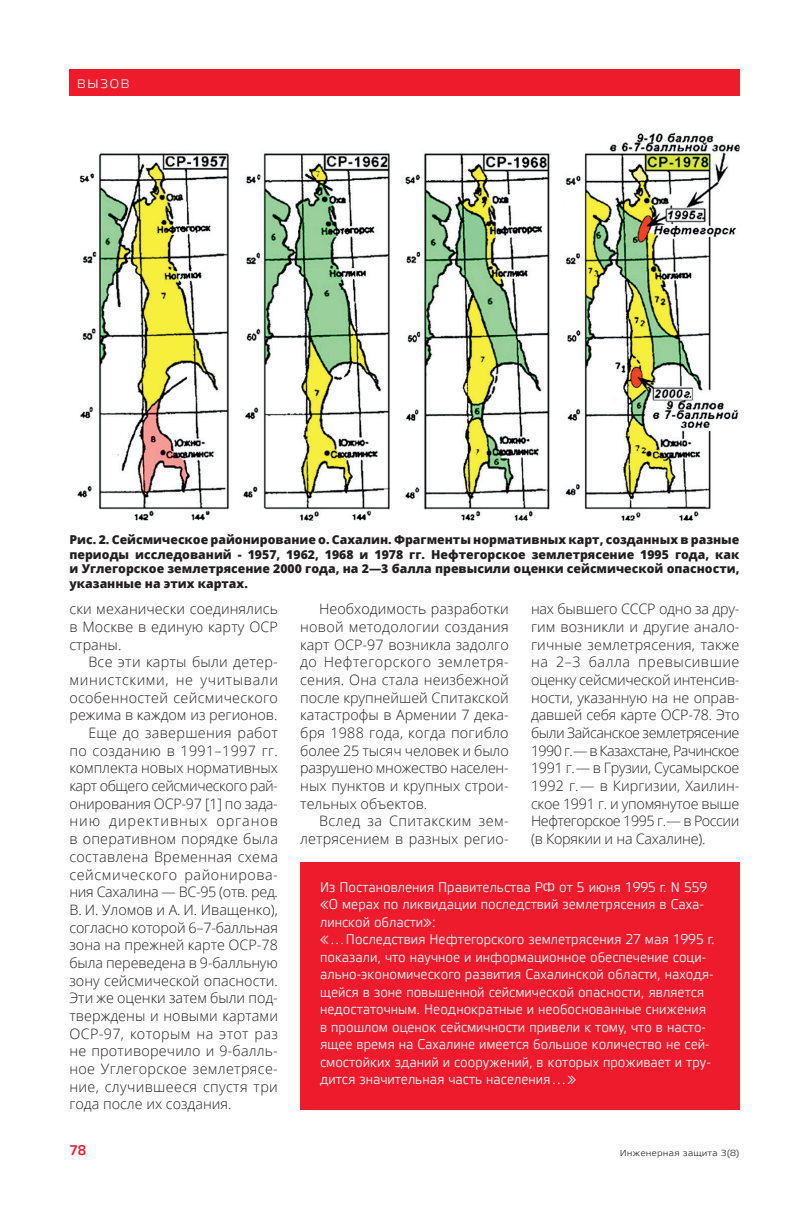
<style>
.page{position:relative;width:809px;height:1216px;background:#fff}
.page>*{position:absolute;margin:0;border:0;box-sizing:border-box;transform-origin:0 0}
.t1{font:300 14.35px/17.7px "Open Sans";letter-spacing:.005em;color:#231f20;text-align:justify}
.t2{font:300 14.35px "Open Sans";letter-spacing:.025em;color:#231f20}
.t3{font:300 14.35px "Open Sans";letter-spacing:-.015em;color:#231f20}
.t4{font:300 14.35px "Open Sans";letter-spacing:.04em;color:#231f20}
.t5{font:300 14.35px "Open Sans";letter-spacing:-.03em;color:#231f20}
.t6{font:300 14.35px "Open Sans";letter-spacing:-.02em;color:#231f20}
.t7{font:300 14.35px "Open Sans";letter-spacing:.065em;color:#231f20}
.t8{font:14px/17.5px "Vida 31 Pro";color:#fff}
.t9{font:14px "Vida 33 Pro";color:#ee1b2d}
.t10{font:800 12.25px/14.7px "Open Sans";color:#231f20;text-align:justify}
.t11{font:12.25px "Vida 41 Pro";letter-spacing:.09em;color:#fff}
.t12{font:8.75px "Vida 41 Pro";color:#231f20}
</style>
<div class="page">
<img style="left:77px;top:132px;width:662px;height:388px">
<div style="left:300px;top:861px;width:439px;height:248px;background:#ee1b2d"></div>
<div style="left:69px;top:69px;width:670px;height:27px;background:#ee1b2d"></div>
<p class="t11" style="left:77px;top:75px;width:54px">ВЫЗОВ</p>
<p class="t10" style="left:69px;top:531px;width:671px">Рис. 2. Сейсмическое районирование о. Сахалин. Фрагменты нормативных карт, созданных в разные периоды исследований - 1957, 1962, 1968 и 1978 гг. Нефтегорское землетрясение 1995 года, как и Углегорское землетрясение 2000 года, на 2—3 балла превысили оценки сейсмической опасности, указанные на этих картах.</p>
<p class="t1" style="left:69px;top:600px;width:210px">ски механически соединялись в Москве в единую карту ОСР страны.</p>
<p class="t1" style="left:88px;top:653px;width:191px">Все эти карты были детер-</p>
<p class="t4" style="left:69px;top:670px;width:210px">министскими, не учитывали</p>
<p class="t1" style="left:69px;top:688px;width:210px">особенностей сейсмического</p>
<p class="t1" style="left:69px;top:706px;width:209px">режима в каждом из регионов.</p>
<p class="t2" style="left:88px;top:723px;width:191px">Еще до завершения работ</p>
<p class="t2" style="left:69px;top:740px;width:210px">по созданию в 1991–1997 гг.</p>
<p class="t1" style="left:69px;top:759px;width:210px">комплекта новых нормативных</p>
<p class="t5" style="left:69px;top:776px;width:210px">карт общего сейсмического рай-</p>
<p class="t3" style="left:69px;top:793px;width:210px">онирования ОСР‑97 [1] по зада-</p>
<p class="t7" style="left:69px;top:811px;width:210px">нию директивных органов</p>
<p class="t1" style="left:69px;top:829px;width:210px">в оперативном порядке была</p>
<p class="t1" style="left:69px;top:847px;width:210px">составлена Временная схема</p>
<p class="t4" style="left:69px;top:864px;width:210px">сейсмического районирова-</p>
<p class="t6" style="left:69px;top:882px;width:210px">ния Сахалина — ВС‑95 (отв. ред.</p>
<p class="t1" style="left:69px;top:900px;width:210px">В. И. Уломов и А. И. Иващенко),</p>
<p class="t3" style="left:69px;top:917px;width:210px">согласно которой 6–7-балльная</p>
<p class="t1" style="left:69px;top:935px;width:210px">зона на прежней карте ОСР‑78</p>
<p class="t1" style="left:69px;top:953px;width:210px">была переведена в 9-балльную</p>
<p class="t1" style="left:69px;top:971px;width:210px">зону сейсмической опасности.</p>
<p class="t1" style="left:69px;top:988px;width:210px">Эти же оценки затем были под-</p>
<p class="t1" style="left:69px;top:1006px;width:210px">тверждены и новыми картами</p>
<p class="t2" style="left:69px;top:1023px;width:210px">ОСР‑97, которым на этот раз</p>
<p class="t1" style="left:69px;top:1041px;width:210px">не противоречило и 9-балль-</p>
<p class="t2" style="left:69px;top:1058px;width:210px">ное Углегорское землетрясе-</p>
<p class="t2" style="left:69px;top:1076px;width:210px">ние, случившееся спустя три</p>
<p class="t1" style="left:69px;top:1094px;width:163px">года после их создания.</p>
<p class="t1" style="left:531px;top:600px;width:210px">нах бывшего СССР одно за дру&shy;гим возникли и другие анало&shy;гичные землетрясения, также на 2–3 балла превысившие оценку сейсмической интенсив&shy;ности, указанную на не оправ&shy;давшей себя карте ОСР‑78. Это были Зайсанское землетрясение 1990 г. — в Казахстане, Рачинское 1991 г. — в Грузии, Сусамырское 1992 г. — в Киргизии, Хаилин&shy;ское 1991 г. и упомянутое выше Нефтегорское 1995 г. — в России (в Корякии и на Сахалине).</p>
<p class="t8" style="left:320px;top:877px;width:396px">Из Постановления Правительства РФ от 5 июня 1995 г. N 559 «О мерах по ликвидации последствий землетрясения в Саха&shy;линской области»:<br>«…Последствия Нефтегорского землетрясения 27 мая 1995 г. показали, что научное и информационное обеспечение соци&shy;ально-экономического развития Сахалинской области, находя&shy;щейся в зоне повышенной сейсмической опасности, является недостаточным. Неоднократные и необоснованные снижения в прошлом оценок сейсмичности привели к тому, что в насто&shy;ящее время на Сахалине имеется большое количество не сей&shy;смостойких зданий и сооружений, в которых проживает и тру&shy;дится значительная часть населения…»</p>
<p class="t1" style="left:300px;top:600px;width:210px;text-indent:19px">Необходимость разработки новой методологии создания карт ОСР‑97 возникла задолго до Нефтегорского землетря&shy;сения. Она стала неизбежной после крупнейшей Спитакской катастрофы в Армении 7 дека&shy;бря 1988 года, когда погибло более 25 тысяч человек и было разрушено множество населен&shy;ных пунктов и крупных строи&shy;тельных объектов.</p>
<p class="t1" style="left:300px;top:812px;width:210px;text-align:right">Вслед за Спитакским зем&shy;летрясением в разных регио-</p>
<p class="t9" style="left:69px;top:1139px;width:18px">78</p>
<p class="t12" style="left:619px;top:1146px;width:121px">Инженерная защита 3(8)</p>
</div>
